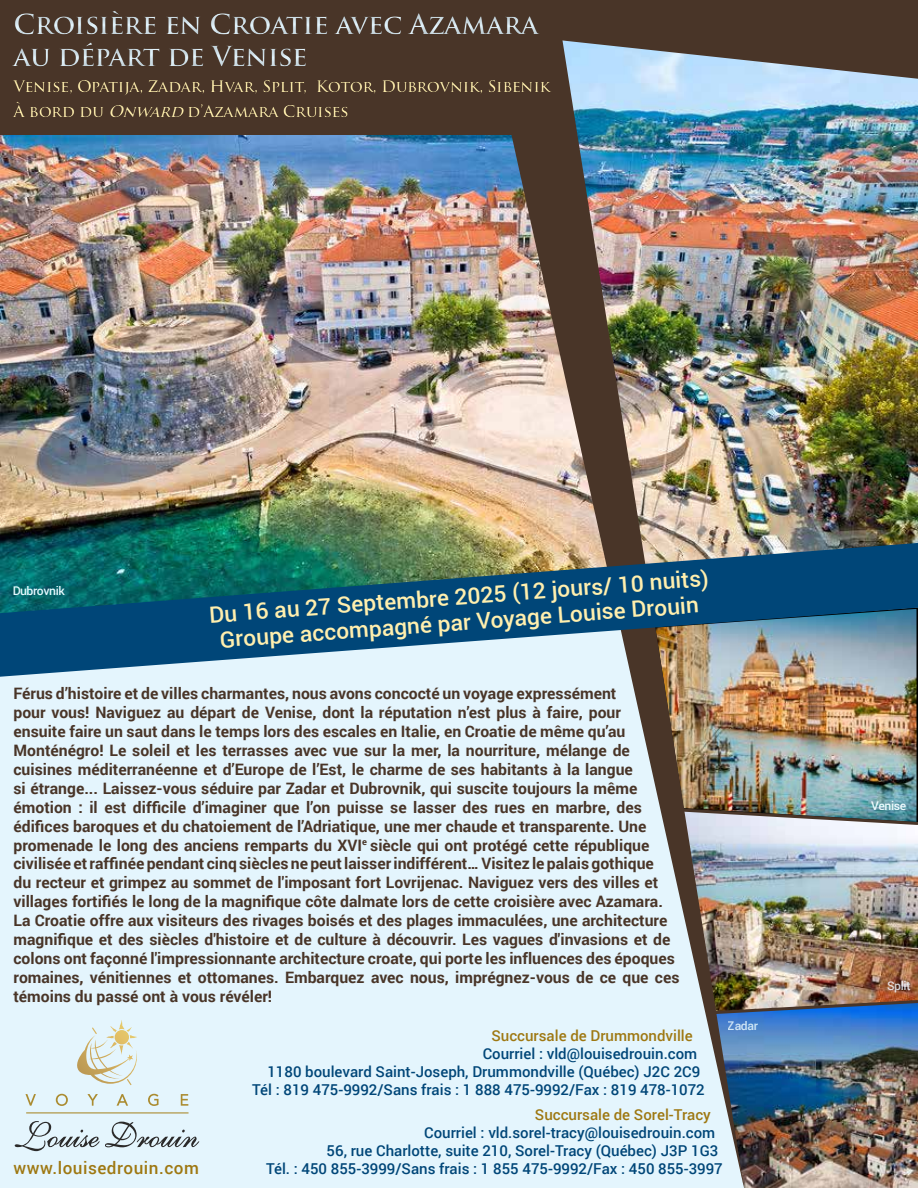
<style>
.page{position:relative;width:918px;height:1188px;background:#fff}
.page>*{position:absolute;margin:0;border:0;box-sizing:border-box;transform-origin:0 0}
.t1{font:700 27px/32.4px "Trajan Pro";letter-spacing:-.025em;color:#e4f5fd}
.t2{font:500 22.5px/25.5px "Roboto";color:#ffefae;text-align:center}
.t3{font:500 17.1px "Roboto";letter-spacing:.03em;color:#9e7812}
.t4{font:700 15.75px/18.9px "Roboto";color:#493528}
.t5{font:700 15.75px/25.7px "Trajan Pro";letter-spacing:-.02em;color:#ffefae}
.t6{font:500 15px/18px "Roboto";color:#004678;text-align:right}
.t7{font:500 15px "Roboto";color:#9e7812}
.t8{font:500 12px "Roboto";letter-spacing:-.03em;color:#e4f5fd}
.s1{font-style:italic}
</style>
<div class="page">
<img style="left:0;top:0;width:918px;height:1188px">
<svg style="left:25px;top:1094px;width:163px;height:12px"></svg>
<svg style="left:15px;top:1121px;width:184px;height:30px"></svg>
<svg style="left:75px;top:1020px;width:62px;height:65px"></svg>
<hr style="left:26px;top:1112px;width:163px;height:1px;background:#ab8c31">
<img style="left:0;top:543px;width:918px;height:134px">
<div style="left:5px;top:6px;width:559px;height:130px;background:#493528"></div>
<h1 class="t1" style="left:14px;top:8px;width:527px">Croisière en Croatie avec Azamara au départ de Venise</h1>
<p class="t5" style="left:14px;top:73px;width:538px">Venise, Opatija, Zadar, Hvar, Split, Kotor, Dubrovnik, Sibenik<br>À bord du <span class="s1">ONWARD</span> d’Azamara Cruises</p>
<p class="t8" style="left:12px;top:583px;width:54px">Dubrovnik</p>
<h2 class="t2" style="left:208px;top:600px;width:502px;rotate:-4deg">Du 16 au 27 Septembre 2025 (12 jours/ 10 nuits)<br>Groupe accompagné par Voyage Louise Drouin</h2>
<p class="t4" style="left:14px;top:684px;width:668px">Férus d’histoire et de villes charmantes, nous avons concocté un voyage expressément<br>pour vous! Naviguez au départ de Venise, dont la réputation n’est plus à faire, pour<br>ensuite faire un saut dans le temps lors des escales en Italie, en Croatie de même qu’au Monténégro! Le soleil et les terrasses avec vue sur la mer, la nourriture, mélange de cuisines méditerranéenne et d’Europe de l’Est, le charme de ses habitants à la langue<br>si étrange... Laissez-vous séduire par Zadar et Dubrovnik, qui suscite toujours la même émotion : il est difficile d’imaginer que l’on puisse se lasser des rues en marbre, des édifices baroques et du chatoiement de l’Adriatique, une mer chaude et transparente. Une promenade le long des anciens remparts du XVI<sup>e</sup> siècle qui ont protégé cette république civilisée et raffinée pendant cinq siècles ne peut laisser indifférent… Visitez le palais gothique<br>du recteur et grimpez au sommet de l'imposant fort Lovrijenac. Naviguez vers des villes et villages fortifiés le long de la magnifique côte dalmate lors de cette croisière avec Azamara.<br>La Croatie offre aux visiteurs des rivages boisés et des plages immaculées, une architecture magnifique et des siècles d'histoire et de culture à découvrir. Les vagues d'invasions et de colons ont façonné l'impressionnante architecture croate, qui porte les influences des époques romaines, vénitiennes et ottomanes. Embarquez avec nous, imprégnez-vous de ce que ces témoins du passé ont à vous révéler!</p>
<p class="t8" style="left:728px;top:1018px;width:32px">Zadar</p>
<p class="t7" style="left:491px;top:1025px;width:203px">Succursale de Drummondville</p>
<p class="t6" style="left:483px;top:1044px;width:216px">Courriel : vld@louisedrouin.com</p>
<p class="t6" style="left:267px;top:1062px;width:434px">1180 boulevard Saint-Joseph, Drummondville (Québec) J2C 2C9</p>
<p class="t6" style="left:252px;top:1080px;width:454px">Tél : 819 475‑9992/Sans frais : 1 888 475‑9992/Fax : 819 478‑1072</p>
<p class="t7" style="left:535px;top:1104px;width:177px">Succursale de Sorel‑Tracy</p>
<p class="t6" style="left:327px;top:1123px;width:393px">Courriel : vld.sorel‑tracy@louisedrouin.com<br>56, rue Charlotte, suite 210, Sorel‑Tracy (Québec) J3P 1G3</p>
<p class="t3" style="left:14px;top:1156px;width:187px">www.louisedrouin.com</p>
<p class="t6" style="left:266px;top:1159px;width:458px">Tél. : 450 855‑3999/Sans frais : 1 855 475‑9992/Fax : 450 855‑3997</p>
<p class="t8" style="left:871px;top:797px;width:36px">Venise</p>
<p class="t8" style="left:887px;top:977px;width:25px">Split</p>
</div>
